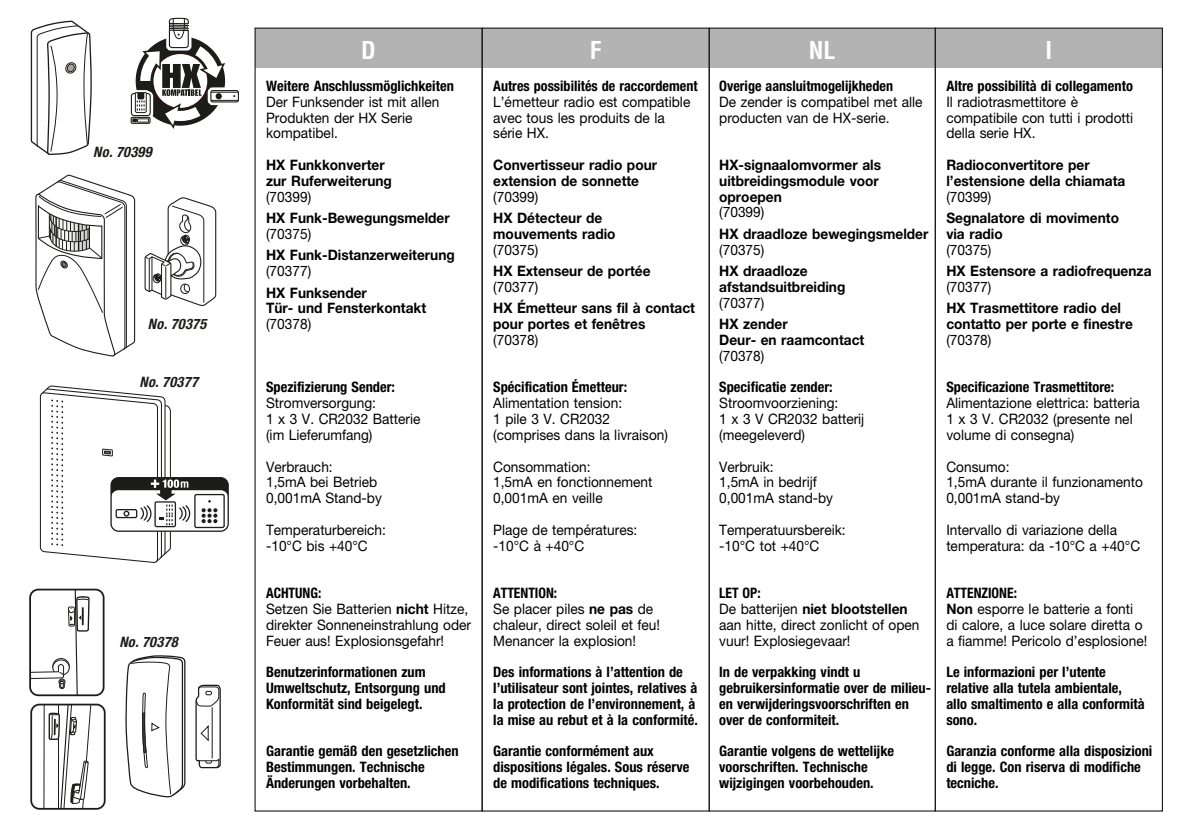
<style>
.page{position:relative;width:1191px;height:840px;background:#fff}
.page>*{position:absolute;margin:0;border:0;box-sizing:border-box;transform-origin:0 0}
.t1{font:700 condensed 24px "Helvetica";color:#fff}
.t2{font:14.4px/15.8px "Helvetica Neue";color:#000;scale:.95 1}
.t3{font:700 condensed 14.4px/15.8px "Helvetica Neue";color:#000}
.t4{font:700 14.4px/15.8px "Helvetica Neue";color:#000;scale:.95 1}
.t5{font:italic 700 condensed 14.4px "Helvetica Neue";letter-spacing:.02em;color:#1c1c1a}
.s1{font-weight:700;font-stretch:condensed}
.s2{font-weight:700}
</style>
<div class="page">
<div style="left:255px;top:28px;width:907px;height:39px;background:#b3b3b3"></div>
<div style="left:934px;top:28px;width:229px;height:783px;border:1px solid #1c1c1a"></div>
<svg style="left:30px;top:20px;width:62px;height:135px"></svg>
<svg style="left:195px;top:684px;width:26px;height:84px"></svg>
<svg style="left:125px;top:655px;width:61px;height:143px"></svg>
<svg style="left:35px;top:174px;width:193px;height:388px"></svg>
<svg style="left:30px;top:591px;width:60px;height:104px"></svg>
<div style="left:29px;top:588px;width:75px;height:107px;border:2px solid #1c1c1a;border-radius:8px"></div>
<hr style="left:44px;top:704px;width:1px;height:104px;background:#1c1c1a">
<svg style="left:48px;top:706px;width:44px;height:100px"></svg>
<div style="left:30px;top:703px;width:76px;height:106px;border:2px solid #1c1c1a;border-radius:8px"></div>
<div style="left:208px;top:87px;width:34px;height:18px;border:6px solid #fff;border-radius:2px"></div>
<div style="left:210px;top:90px;width:29px;height:12px;border:1px solid #1c1c1a;border-radius:2px"></div>
<svg style="left:130px;top:17px;width:108px;height:112px"></svg>
<p class="t5" style="left:93px;top:143px;width:60px">No. 70399</p>
<p class="t5" style="left:148px;top:315px;width:60px">No. 70375</p>
<p class="t5" style="left:139px;top:373px;width:60px">No. 70377</p>
<p class="t5" style="left:119px;top:633px;width:60px">No. 70378</p>
<h1 class="t1" style="left:361px;top:35px;width:16px">D</h1>
<h1 class="t1" style="left:590px;top:35px;width:13px">F</h1>
<h1 class="t1" style="left:809px;top:35px;width:28px">NL</h1>
<h1 class="t1" style="left:1045px;top:35px;width:8px">I</h1>
<p class="t3" style="left:266px;top:78px;width:189px">Weitere Anschlussmöglichkeiten</p>
<p class="t2" style="left:266px;top:93px;width:184px">Der Funksender ist mit allen<br>Produkten der HX Serie kompatibel.</p>
<p class="t4" style="left:266px;top:156px;width:134px">HX Funkkonverter zur Ruferweiterung</p>
<p class="t2" style="left:266px;top:188px;width:49px">(70399)</p>
<p class="t4" style="left:266px;top:209px;width:195px">HX Funk-Bewegungsmelder</p>
<p class="t2" style="left:266px;top:225px;width:49px">(70375)</p>
<p class="t4" style="left:266px;top:247px;width:200px">HX Funk-Distanzerweiterung</p>
<p class="t2" style="left:266px;top:263px;width:49px">(70377)</p>
<p class="t4" style="left:266px;top:284px;width:170px">HX Funksender<br>Tür- und Fensterkontakt</p>
<p class="t2" style="left:266px;top:316px;width:49px">(70378)</p>
<p class="t3" style="left:946px;top:78px;width:188px">Altre possibilità di collegamento</p>
<p class="t2" style="left:946px;top:93px;width:198px">Il radiotrasmettitore è compatibile con tutti i prodotti della serie HX.</p>
<p class="t4" style="left:946px;top:156px;width:190px">Radioconvertitore per l’estensione della chiamata</p>
<p class="t2" style="left:946px;top:188px;width:49px">(70399)</p>
<p class="t4" style="left:946px;top:209px;width:183px">Segnalatore di movimento via radio</p>
<p class="t2" style="left:946px;top:241px;width:49px">(70375)</p>
<p class="t4" style="left:946px;top:262px;width:217px">HX Estensore a radiofrequenza</p>
<p class="t2" style="left:946px;top:278px;width:49px">(70377)</p>
<p class="t4" style="left:946px;top:300px;width:198px">HX Trasmettitore radio del contatto per porte e finestre</p>
<p class="t2" style="left:946px;top:331px;width:49px">(70378)</p>
<p class="t3" style="left:946px;top:379px;width:169px">Specificazione Trasmettitore:</p>
<p class="t2" style="left:946px;top:395px;width:205px">Alimentazione elettrica: batteria<br>1 x 3 V. CR2032 (presente nel volume di consegna)</p>
<p class="t2" style="left:946px;top:458px;width:208px">Consumo:<br>1,5mA durante il funzionamento<br>0,001mA stand-by</p>
<p class="t2" style="left:946px;top:521px;width:206px">Intervallo di variazione della temperatura: da -10°C a +40°C</p>
<p class="t2" style="left:946px;top:584px;width:213px"><span class="s1">ATTENZIONE:<br></span><span class="s2">Non</span> esporre le batterie a fonti di calore, a luce solare diretta o a fiamme! Pericolo d’esplosione!</p>
<p class="t3" style="left:946px;top:663px;width:200px">Le informazioni per l’utente relative alla tutela ambientale, allo smaltimento e alla conformità sono.</p>
<p class="t3" style="left:946px;top:742px;width:207px">Garanzia conforme alla disposizioni di legge. Con riserva di modifiche tecniche.</p>
<p class="t3" style="left:493px;top:78px;width:206px">Autres possibilités de raccordement</p>
<p class="t2" style="left:493px;top:93px;width:209px">L’émetteur radio est compatible avec tous les produits de la série HX.</p>
<p class="t4" style="left:493px;top:156px;width:174px">Convertisseur radio pour extension de sonnette</p>
<p class="t2" style="left:493px;top:188px;width:49px">(70399)</p>
<p class="t4" style="left:493px;top:209px;width:130px">HX Détecteur de mouvements radio</p>
<p class="t2" style="left:493px;top:241px;width:49px">(70375)</p>
<p class="t4" style="left:493px;top:262px;width:167px">HX Extenseur de portée</p>
<p class="t2" style="left:493px;top:278px;width:49px">(70377)</p>
<p class="t4" style="left:493px;top:300px;width:214px">HX Émetteur sans fil à contact pour portes et fenêtres</p>
<p class="t2" style="left:493px;top:331px;width:49px">(70378)</p>
<p class="t3" style="left:493px;top:379px;width:135px">Spécification Émetteur:</p>
<p class="t2" style="left:493px;top:395px;width:185px">Alimentation tension:<br>1 pile 3 V. CR2032 (comprises dans la livraison)</p>
<p class="t2" style="left:493px;top:458px;width:169px">Consommation:<br>1,5mA en fonctionnement<br>0,001mA en veille</p>
<p class="t2" style="left:493px;top:521px;width:153px">Plage de températures: -10°C à +40°C</p>
<p class="t2" style="left:493px;top:584px;width:177px"><span class="s1">ATTENTION:<br></span>Se placer piles <span class="s2">ne pas</span> de chaleur, direct soleil et feu!<br>Menancer la explosion!</p>
<p class="t3" style="left:493px;top:663px;width:206px">Des informations à l’attention de l’utilisateur sont jointes, relatives à la protection de l’environnement, à la mise au rebut et à la conformité.</p>
<p class="t3" style="left:493px;top:742px;width:198px">Garantie conformément aux dispositions légales. Sous réserve de modifications techniques.</p>
<p class="t3" style="left:719px;top:78px;width:175px">Overige aansluitmogelijkheden</p>
<p class="t2" style="left:719px;top:93px;width:215px">De zender is compatibel met alle producten van de HX-serie.</p>
<p class="t4" style="left:719px;top:156px;width:172px">HX-signaalomvormer als uitbreidingsmodule voor oproepen</p>
<p class="t2" style="left:719px;top:204px;width:49px">(70399)</p>
<p class="t4" style="left:719px;top:225px;width:222px">HX draadloze bewegingsmelder</p>
<p class="t2" style="left:719px;top:241px;width:49px">(70375)</p>
<p class="t4" style="left:719px;top:262px;width:134px">HX draadloze afstandsuitbreiding</p>
<p class="t2" style="left:719px;top:294px;width:49px">(70377)</p>
<p class="t4" style="left:719px;top:315px;width:154px">HX zender<br>Deur- en raamcontact</p>
<p class="t2" style="left:719px;top:347px;width:49px">(70378)</p>
<p class="t3" style="left:719px;top:379px;width:115px">Specificatie zender:</p>
<p class="t2" style="left:719px;top:395px;width:154px">Stroomvoorziening:<br>1 x 3 V CR2032 batterij (meegeleverd)</p>
<p class="t2" style="left:719px;top:458px;width:121px">Verbruik:<br>1,5mA in bedrijf<br>0,001mA stand-by</p>
<p class="t2" style="left:719px;top:521px;width:135px">Temperatuursbereik: -10°C tot +40°C</p>
<p class="t2" style="left:719px;top:584px;width:212px"><span class="s1">LET OP:<br></span>De batterijen <span class="s2">niet blootstellen </span>aan hitte, direct zonlicht of open vuur! Explosiegevaar!</p>
<p class="t3" style="left:719px;top:663px;width:213px">In de verpakking vindt u gebruikersinformatie over de milieu&shy;en verwijderingsvoorschriften en over de conformiteit.</p>
<p class="t3" style="left:719px;top:742px;width:176px">Garantie volgens de wettelijke voorschriften. Technische wijzigingen voorbehouden.</p>
<p class="t3" style="left:266px;top:379px;width:130px">Spezifizierung Sender:</p>
<p class="t2" style="left:266px;top:395px;width:164px">Stromversorgung:<br>1 x 3 V. CR2032 Batterie (im Lieferumfang)</p>
<p class="t2" style="left:266px;top:458px;width:123px">Verbrauch:<br>1,5mA bei Betrieb<br>0,001mA Stand-by</p>
<p class="t2" style="left:266px;top:521px;width:128px">Temperaturbereich: -10°C bis +40°C</p>
<p class="t2" style="left:266px;top:584px;width:217px"><span class="s1">ACHTUNG:<br></span>Setzen Sie Batterien <span class="s2">nicht</span> Hitze, direkter Sonneneinstrahlung oder<br>Feuer aus! Explosionsgefahr!</p>
<p class="t3" style="left:266px;top:663px;width:181px">Benutzerinformationen zum<br>Umweltschutz, Entsorgung und<br>Konformität sind beigelegt.</p>
<p class="t3" style="left:266px;top:742px;width:194px">Garantie gemäß den gesetzlichen<br>Bestimmungen. Technische<br>Änderungen vorbehalten.</p>
</div>
